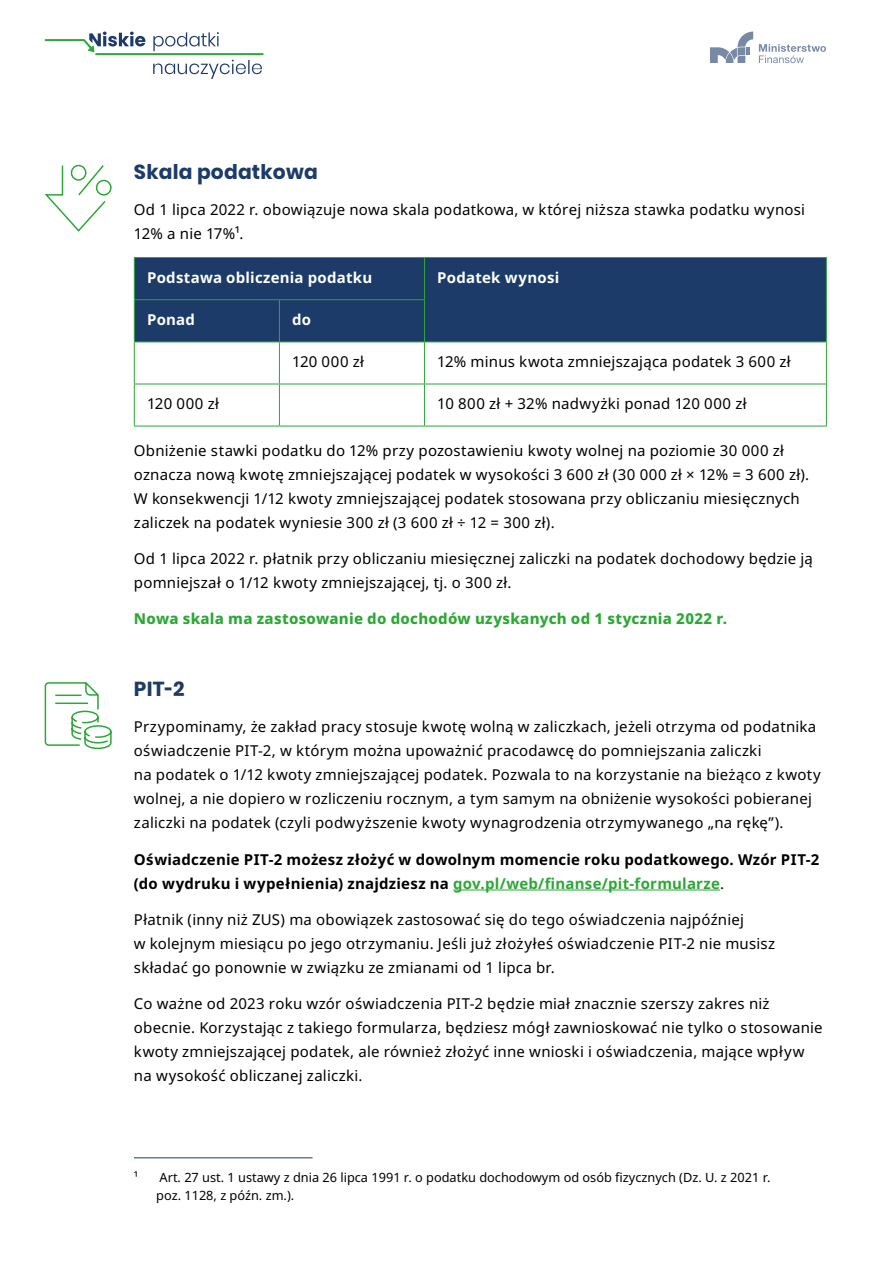
<style>
.page{position:relative;width:893px;height:1263px;background:#fff}
.page>*{position:absolute;margin:0;border:0;box-sizing:border-box;transform-origin:0 0}
.t1{font:700 20.25px "Poppins";letter-spacing:.01em;color:#1c3b69}
.t2{font:15px/24px "Noto Sans";letter-spacing:.015em;color:#000}
.t3{font:700 15px/24px "Noto Sans";letter-spacing:.015em;color:#000}
.t4{font:800 15px "Noto Sans";letter-spacing:.015em;color:#2ba835}
.t5{font:700 15px "Noto Sans";letter-spacing:.015em;color:#fff}
.t6{font:12.75px/18px "Noto Sans";color:#000}
.s1{color:#2ba835}
.s2{font-weight:400}
</style>
<div class="page">
<svg style="left:759px;top:44px;width:67px;height:19px"></svg>
<svg style="left:710px;top:32px;width:43px;height:31px"></svg>
<svg style="left:45px;top:32px;width:100px;height:20px"></svg>
<svg style="left:153px;top:32px;width:66px;height:19px"></svg>
<hr style="left:95px;top:53px;width:169px;height:2px;background:#2ba835">
<svg style="left:153px;top:60px;width:109px;height:19px"></svg>
<hr style="left:453px;top:890px;width:267px;height:1px;background:#2ba835">
<div style="left:135px;top:258px;width:691px;height:84px;background:#1c3b69"></div>
<hr style="left:134px;top:257px;width:145px;height:1px;background:#2ba835">
<hr style="left:134px;top:258px;width:1px;height:41px;background:#2ba835">
<hr style="left:279px;top:257px;width:146px;height:1px;background:#2ba835">
<hr style="left:425px;top:257px;width:402px;height:1px;background:#2ba835">
<hr style="left:424px;top:258px;width:1px;height:41px;background:#2ba835">
<hr style="left:826px;top:258px;width:1px;height:42px;background:#2ba835">
<hr style="left:826px;top:300px;width:1px;height:42px;background:#2ba835">
<hr style="left:134px;top:299px;width:145px;height:1px;background:#2ba835">
<hr style="left:134px;top:300px;width:1px;height:42px;background:#2ba835">
<hr style="left:279px;top:299px;width:146px;height:1px;background:#2ba835">
<hr style="left:279px;top:300px;width:1px;height:42px;background:#2ba835">
<hr style="left:424px;top:300px;width:1px;height:42px;background:#2ba835">
<hr style="left:134px;top:342px;width:145px;height:1px;background:#2ba835">
<hr style="left:134px;top:342px;width:1px;height:42px;background:#2ba835">
<hr style="left:279px;top:342px;width:146px;height:1px;background:#2ba835">
<hr style="left:279px;top:342px;width:1px;height:42px;background:#2ba835">
<hr style="left:425px;top:342px;width:402px;height:1px;background:#2ba835">
<hr style="left:424px;top:342px;width:1px;height:42px;background:#2ba835">
<hr style="left:826px;top:342px;width:1px;height:42px;background:#2ba835">
<hr style="left:134px;top:384px;width:145px;height:1px;background:#2ba835">
<hr style="left:134px;top:384px;width:1px;height:42px;background:#2ba835">
<hr style="left:279px;top:384px;width:146px;height:1px;background:#2ba835">
<hr style="left:279px;top:384px;width:1px;height:42px;background:#2ba835">
<hr style="left:425px;top:384px;width:402px;height:1px;background:#2ba835">
<hr style="left:424px;top:384px;width:1px;height:42px;background:#2ba835">
<hr style="left:826px;top:384px;width:1px;height:42px;background:#2ba835">
<hr style="left:134px;top:426px;width:145px;height:1px;background:#2ba835">
<hr style="left:279px;top:426px;width:146px;height:1px;background:#2ba835">
<hr style="left:425px;top:426px;width:402px;height:1px;background:#2ba835">
<hr style="left:134px;top:1157px;width:179px;height:1px;background:#1c3b69">
<svg style="left:44px;top:164px;width:68px;height:68px"></svg>
<svg style="left:44px;top:682px;width:68px;height:68px"></svg>
<h1 class="t1" style="left:134px;top:160px;width:185px">Skala podatkowa</h1>
<p class="t2" style="left:134px;top:198px;width:673px">Od 1 lipca 2022 r. obowiązuje nowa skala podatkowa, w której niższa stawka podatku wynosi<br>12% a nie 17%1.</p>
<p class="t5" style="left:147px;top:267px;width:227px">Podstawa obliczenia podatku</p>
<p class="t5" style="left:437px;top:267px;width:123px">Podatek wynosi</p>
<p class="t5" style="left:147px;top:309px;width:49px">Ponad</p>
<p class="t5" style="left:292px;top:309px;width:21px">do</p>
<p class="t2" style="left:292px;top:350px;width:73px">120 000 zł</p>
<p class="t2" style="left:437px;top:350px;width:355px">12% minus kwota zmniejszająca podatek 3 600 zł</p>
<p class="t2" style="left:147px;top:392px;width:73px">120 000 zł</p>
<p class="t2" style="left:437px;top:392px;width:311px">10 800 zł + 32% nadwyżki ponad 120 000 zł</p>
<p class="t2" style="left:134px;top:439px;width:677px">Obniżenie stawki podatku do 12% przy pozostawieniu kwoty wolnej na poziomie 30 000 zł oznacza nową kwotę zmniejszającej podatek w wysokości 3 600 zł (30 000 zł × 12% = 3 600 zł).<br>W konsekwencji 1/12 kwoty zmniejszającej podatek stosowana przy obliczaniu miesięcznych zaliczek na podatek wyniesie 300 zł (3 600 zł ÷ 12 = 300 zł).</p>
<p class="t2" style="left:134px;top:547px;width:681px">Od 1 lipca 2022 r. płatnik przy obliczaniu miesięcznej zaliczki na podatek dochodowy będzie ją pomniejszał o 1/12 kwoty zmniejszającej, tj. o 300 zł.</p>
<p class="t4" style="left:134px;top:608px;width:595px">Nowa skala ma zastosowanie do dochodów uzyskanych od 1 stycznia 2022 r.</p>
<h1 class="t1" style="left:134px;top:678px;width:52px">PIT-2</h1>
<p class="t2" style="left:134px;top:715px;width:688px">Przypominamy, że zakład pracy stosuje kwotę wolną w zaliczkach, jeżeli otrzyma od podatnika oświadczenie PIT-2, w którym można upoważnić pracodawcę do pomniejszania zaliczki<br>na podatek o 1/12 kwoty zmniejszającej podatek. Pozwala to na korzystanie na bieżąco z kwoty wolnej, a nie dopiero w rozliczeniu rocznym, a tym samym na obniżenie wysokości pobieranej zaliczki na podatek (czyli podwyższenie kwoty wynagrodzenia otrzymywanego „na rękę”).</p>
<p class="t3" style="left:134px;top:847px;width:687px">Oświadczenie PIT-2 możesz złożyć w dowolnym momencie roku podatkowego. Wzór PIT-2 (do wydruku i wypełnienia) znajdziesz na <span class="s1">gov.pl/web/finanse/pit-formularze</span><span class="s2">.</span></p>
<p class="t2" style="left:134px;top:907px;width:643px">Płatnik (inny niż ZUS) ma obowiązek zastosować się do tego oświadczenia najpóźniej<br>w kolejnym miesiącu po jego otrzymaniu. Jeśli już złożyłeś oświadczenie PIT-2 nie musisz składać go ponownie w związku ze zmianami od 1 lipca br.</p>
<p class="t2" style="left:134px;top:991px;width:690px">Co ważne od 2023 roku wzór oświadczenia PIT-2 będzie miał znacznie szerszy zakres niż obecnie. Korzystając z takiego formularza, będziesz mógł zawnioskować nie tylko o stosowanie kwoty zmniejszającej podatek, ale również złożyć inne wnioski i oświadczenia, mające wpływ na wysokość obliczanej zaliczki.</p>
<p class="t6" style="left:134px;top:1168px;width:6px">1</p>
<p class="t6" style="left:156px;top:1168px;width:616px">Art. 27 ust. 1 ustawy z dnia 26 lipca 1991 r. o podatku dochodowym od osób fizycznych (Dz. U. z 2021 r. poz. 1128, z późn. zm.).</p>
</div>
